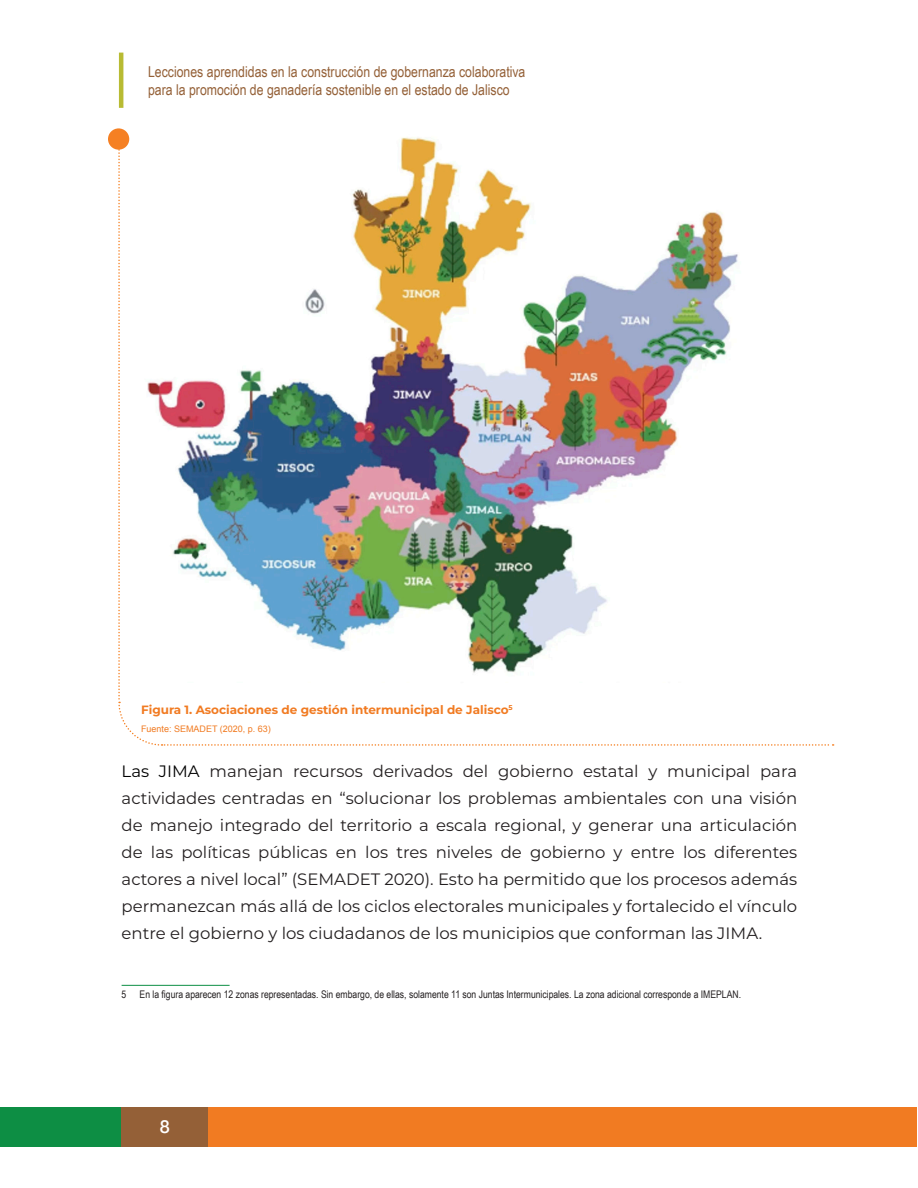
<style>
.page{position:relative;width:918px;height:1188px;background:#fff}
.page>*{position:absolute;margin:0;border:0;box-sizing:border-box;transform-origin:0 0}
.t1{font:500 18px "Helvetica Neue";color:#fff}
.texto_nuevo_boletin{font:16.5px/27px "Montserrat";color:#231f20;text-align:justify}
.t2{font:15px/18px "Arial Narrow";color:#946037}
.t3{font:700 12px "Montserrat";color:#f17b22}
.pie_de_pagina{font:10.5px "Arial Narrow";color:#231f20}
.t4{font:9px "Arial";color:#f17b22}
.s1{color:#000}
</style>
<div class="page">
<div style="left:0;top:1107px;width:121px;height:39px;background:#0d8e44"></div>
<div style="left:121px;top:1107px;width:87px;height:39px;background:#946037"></div>
<div style="left:208px;top:1107px;width:709px;height:39px;background:#f17b22"></div>
<hr style="left:119px;top:53px;width:4px;height:55px;background:#b8bb33">
<hr style="left:122px;top:985px;width:108px;height:1px;background:#0d8e44">
<img style="left:118px;top:143px;width:716px;height:603px">
<div style="left:108px;top:128px;width:21px;height:22px;background:#f58023;border-radius:50%"></div>
<p class="t2" style="left:148px;top:62px;width:379px">Lecciones aprendidas en la construcción de gobernanza colaborativa para la promoción de ganadería sostenible en el estado de Jalisco</p>
<p class="t3" style="left:141px;top:702px;width:373px">Figura 1. Asociaciones de gestión intermunicipal de Jalisco<sup>5</sup></p>
<p class="t4" style="left:141px;top:723px;width:131px">Fuente: SEMADET (2020, p. 63)</p>
<p class="texto_nuevo_boletin" style="left:122px;top:757px;width:677px"><span class="s1">Las JIMA</span> manejan recursos derivados del gobierno estatal y municipal para actividades centradas en “solucionar los problemas ambientales con una visión de manejo integrado del territorio a escala regional, y generar una articulación de las políticas públicas en los tres niveles de gobierno y entre los diferentes actores a nivel local” (SEMADET 2020). Esto ha permitido que los procesos además permanezcan más allá de los ciclos electorales municipales y fortalecido el vínculo entre el gobierno y los ciudadanos de los municipios que conforman las JIMA.</p>
<p class="pie_de_pagina" style="left:122px;top:987px;width:6px">5</p>
<p class="pie_de_pagina" style="left:140px;top:987px;width:603px">En la figura aparecen 12 zonas representadas. Sin embargo, de ellas, solamente 11 son Juntas Intermunicipales. La zona adicional corresponde a IMEPLAN.</p>
<p class="t1" style="left:160px;top:1112px;width:12px">8</p>
</div>
